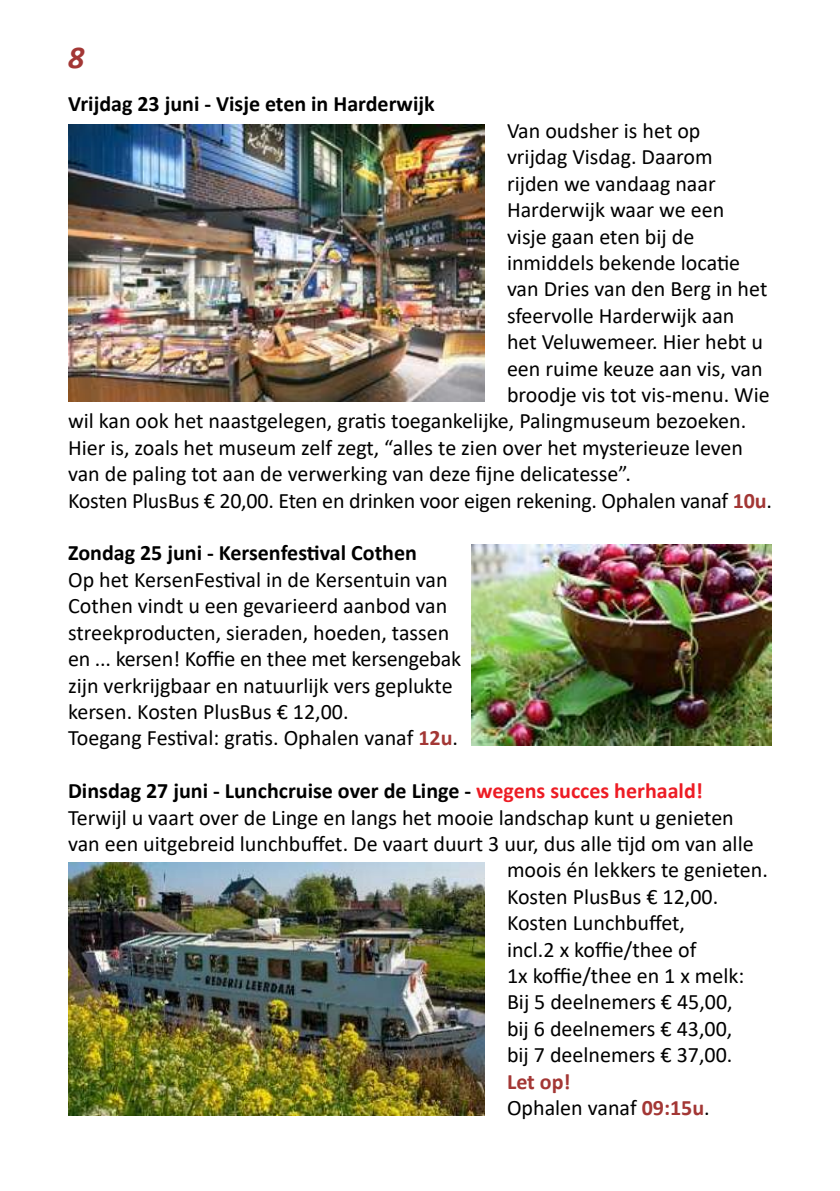
<style>
.page{position:relative;width:840px;height:1191px;background:#fff}
.page>*{position:absolute;margin:0;border:0;box-sizing:border-box;transform-origin:0 0}
.t1{font:italic 700 32px "Calibri";color:#a33735}
.t2{font:22px/26.4px "Calibri";color:#000}
.t3{font:700 22px "Calibri";color:#000}
.s1{font-weight:700;color:#a33735}
.s2{color:#ed1c24}
</style>
<div class="page">
<img style="left:68px;top:862px;width:416px;height:253px">
<img style="left:68px;top:124px;width:416px;height:278px">
<img style="left:471px;top:545px;width:299px;height:200px">
<h1 class="t1" style="left:68px;top:35px;width:18px">8</h1>
<p class="t3" style="left:68px;top:89px;width:368px">Vrijdag 23 juni - Visje eten in Harderwijk</p>
<p class="t2" style="left:506px;top:117px;width:195px">Van oudsher is het op</p>
<p class="t2" style="left:506px;top:143px;width:207px">vrijdag Visdag. Daarom</p>
<p class="t2" style="left:506px;top:170px;width:210px">rijden we vandaag naar</p>
<p class="t2" style="left:506px;top:196px;width:219px">Harderwijk waar we een</p>
<p class="t2" style="left:506px;top:222px;width:189px">visje gaan eten bij de</p>
<p class="t2" style="left:506px;top:249px;width:235px">inmiddels bekende locatie</p>
<p class="t2" style="left:506px;top:275px;width:262px">van Dries van den Berg in het</p>
<p class="t2" style="left:506px;top:302px;width:229px">sfeervolle Harderwijk aan</p>
<p class="t2" style="left:506px;top:328px;width:257px">het Veluwemeer. Hier hebt u</p>
<p class="t2" style="left:506px;top:354px;width:257px">een ruime keuze aan vis, van</p>
<p class="t2" style="left:506px;top:381px;width:264px">broodje vis tot vis-menu. Wie</p>
<p class="t2" style="left:68px;top:407px;width:679px">wil kan ook het naastgelegen, gratis toegankelijke, Palingmuseum bezoeken.</p>
<p class="t2" style="left:68px;top:434px;width:676px">Hier is, zoals het museum zelf zegt, “alles te zien over het mysterieuze leven</p>
<p class="t2" style="left:68px;top:460px;width:564px">van de paling tot aan de verwerking van deze fijne delicatesse”.</p>
<p class="t2" style="left:68px;top:486px;width:704px">Kosten PlusBus € 20,00. Eten en drinken voor eigen rekening. Ophalen vanaf <span class="s1">10u</span>.</p>
<p class="t3" style="left:68px;top:537px;width:350px">Zondag 25 juni - Kersenfestival Cothen</p>
<p class="t2" style="left:68px;top:566px;width:394px">Op het KersenFestival in de Kersentuin van Cothen vindt u een gevarieerd aanbod van streekproducten, sieraden, hoeden, tassen en ... kersen! Koffie en thee met kersengebak zijn verkrijgbaar en natuurlijk vers geplukte kersen. Kosten PlusBus € 12,00.<br>Toegang Festival: gratis. Ophalen vanaf <span class="s1">12u</span>.</p>
<p class="t3" style="left:68px;top:775px;width:636px">Dinsdag 27 juni - Lunchcruise over de Linge - <span class="s2">wegens succes herhaald!</span></p>
<p class="t2" style="left:68px;top:803px;width:667px">Terwijl u vaart over de Linge en langs het mooie landschap kunt u genieten</p>
<p class="t2" style="left:68px;top:830px;width:686px">van een uitgebreid lunchbuffet. De vaart duurt 3 uur, dus alle tijd om van alle</p>
<p class="t2" style="left:506px;top:856px;width:262px">moois én lekkers te genieten.</p>
<p class="t2" style="left:506px;top:882px;width:213px">Kosten PlusBus € 12,00.</p>
<p class="t2" style="left:506px;top:909px;width:179px">Kosten Lunchbuffet,</p>
<p class="t2" style="left:506px;top:935px;width:191px">incl.2 x koffie/thee of</p>
<p class="t2" style="left:506px;top:962px;width:239px">1x koffie/thee en 1 x melk:</p>
<p class="t2" style="left:506px;top:988px;width:227px">Bij 5 deelnemers € 45,00,</p>
<p class="t2" style="left:506px;top:1014px;width:227px">bij 6 deelnemers € 43,00,</p>
<p class="t2" style="left:506px;top:1041px;width:227px">bij 7 deelnemers € 37,00.</p>
<p class="t2" style="left:506px;top:1067px;width:204px"><span class="s1">Let op!<br></span>Ophalen vanaf <span class="s1">09:15u</span>.</p>
</div>
